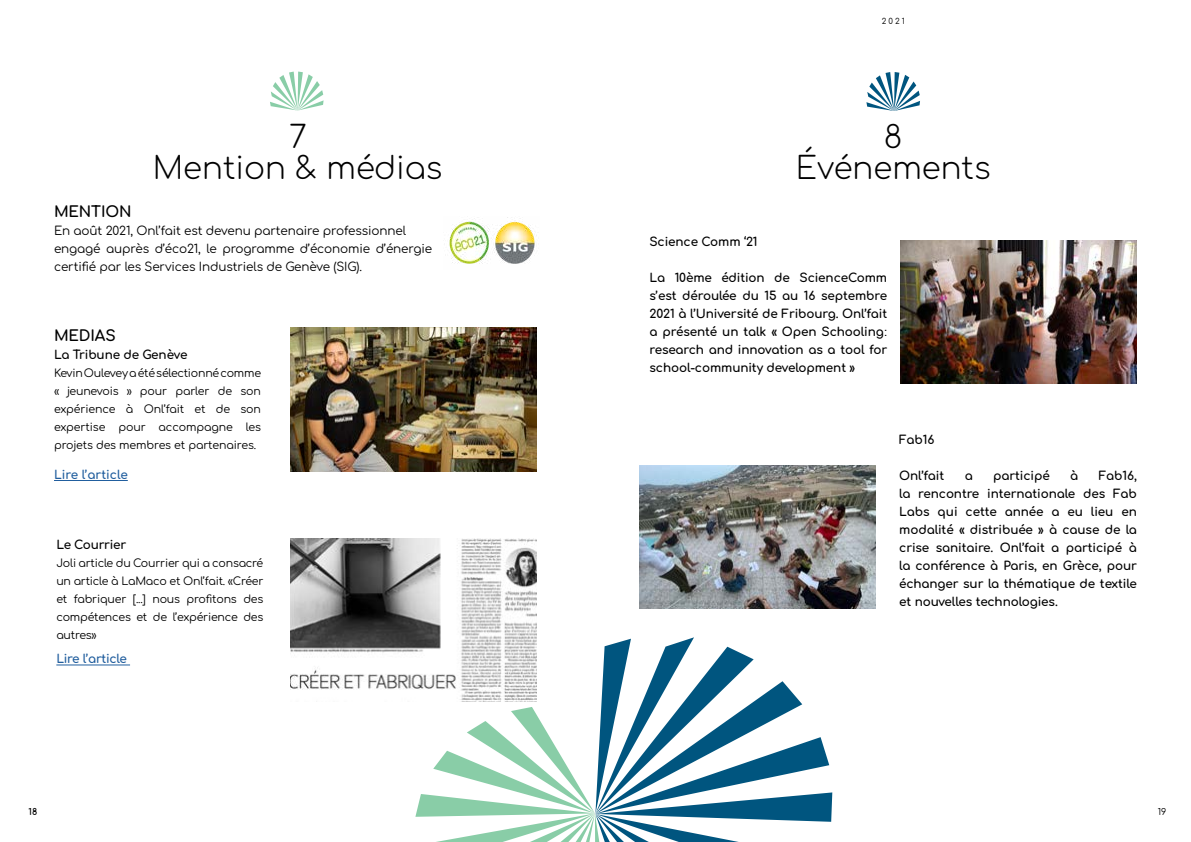
<style>
.page{position:relative;width:1191px;height:842px;background:#fff}
.page>*{position:absolute;margin:0;border:0;box-sizing:border-box;transform-origin:0 0}
.t1{font:300 31px/31px "Comfortaa";color:#000;text-align:center}
.t2{font:15px "Comfortaa";letter-spacing:-.01em;color:#000}
.t3{font:12px/18px "Comfortaa";letter-spacing:-.01em;color:#000;text-align:justify}
.t4{font:12px "Comfortaa";color:#215e9e}
.t5{font:12px "Comfortaa";letter-spacing:-.02em;color:#215e9e}
.t6{font:11px/18px "Comfortaa";letter-spacing:-.02em;color:#000;text-align:justify}
.t7{font:9px "Comfortaa";color:#000}
.t8{font:8px "Comfortaa";color:#000}
.s1{font-family:"Helvetica"}
</style>
<div class="page">
<svg style="left:866px;top:72px;width:54px;height:39px"></svg>
<img style="left:900px;top:240px;width:237px;height:144px">
<img style="left:639px;top:465px;width:237px;height:144px">
<svg style="left:270px;top:72px;width:53px;height:39px"></svg>
<hr style="left:54px;top:480px;width:74px;height:1px;background:#215e9e">
<hr style="left:56px;top:665px;width:74px;height:1px;background:#215e9e">
<img style="left:449px;top:217px;width:88px;height:47px">
<img style="left:290px;top:328px;width:246px;height:143px">
<img style="left:290px;top:539px;width:246px;height:151px">
<svg style="left:415px;top:637px;width:417px;height:205px"></svg>
<h1 class="t1" style="left:153px;top:117px;width:291px">7<br>Mention &amp; médias</h1>
<p class="t2" style="left:54px;top:198px;width:79px">MENTION</p>
<p class="t3" style="left:54px;top:220px;width:379px;text-align:left">En août 2021, Onl’fait est devenu partenaire professionnel engagé auprès d’éco21, le programme d’économie d’énergie certifié par les Services Industriels de Genève (SIG).</p>
<p class="t2" style="left:54px;top:322px;width:63px">MEDIAS</p>
<p class="t3" style="left:54px;top:344px;width:135px">La Tribune de Genève</p>
<p class="t6" style="left:54px;top:363px;width:209px">Kevin Oulevey a été sélectionné comme « jeunevois » pour parler de son expérience à Onl’fait et de son expertise pour accompagne les projets des membres et partenaires.</p>
<p class="t4" style="left:54px;top:464px;width:75px">Lire l’article</p>
<p class="t3" style="left:56px;top:535px;width:71px">Le Courrier</p>
<p class="t6" style="left:56px;top:553px;width:209px">Joli article du Courrier qui a consacré un article à LaMaco et Onl’fait. «Créer et fabriquer [...] nous profitons des compétences et de l’expérience des autres»</p>
<p class="t5" style="left:56px;top:648px;width:72px">Lire l’article</p>
<p class="t7" style="left:29px;top:803px;width:10px">18</p>
<p class="t8" style="left:881px;top:14px;width:24px">2021</p>
<h1 class="t1" style="left:795px;top:117px;width:196px">8<br>Événements</h1>
<p class="t3" style="left:649px;top:231px;width:110px">Science Comm ‘21</p>
<p class="t3" style="left:649px;top:267px;width:239px">La 10ème édition de ScienceComm s’est déroulée du 15 au 16 septembre 2021 à l’Université de Fribourg. Onl’fait a présenté un talk « Open Schooling<span class="s1">: </span>research and innovation as a tool for school-community development »</p>
<p class="t3" style="left:899px;top:429px;width:37px">Fab16</p>
<p class="t3" style="left:899px;top:465px;width:46px">Onl’fait</p>
<p class="t3" style="left:964px;top:465px;width:10px">a</p>
<p class="t3" style="left:993px;top:465px;width:58px">participé</p>
<p class="t3" style="left:1070px;top:465px;width:10px">à</p>
<p class="t3" style="left:899px;top:465px;width:239px;text-indent:200px">Fab16, la rencontre internationale des Fab Labs qui cette année a eu lieu en modalité « distribuée » à cause de la crise sanitaire. Onl’fait a participé à la conférence à Paris, en Grèce, pour échanger sur la thématique de textile et nouvelles technologies.</p>
<p class="t7" style="left:1157px;top:803px;width:10px">19</p>
</div>
